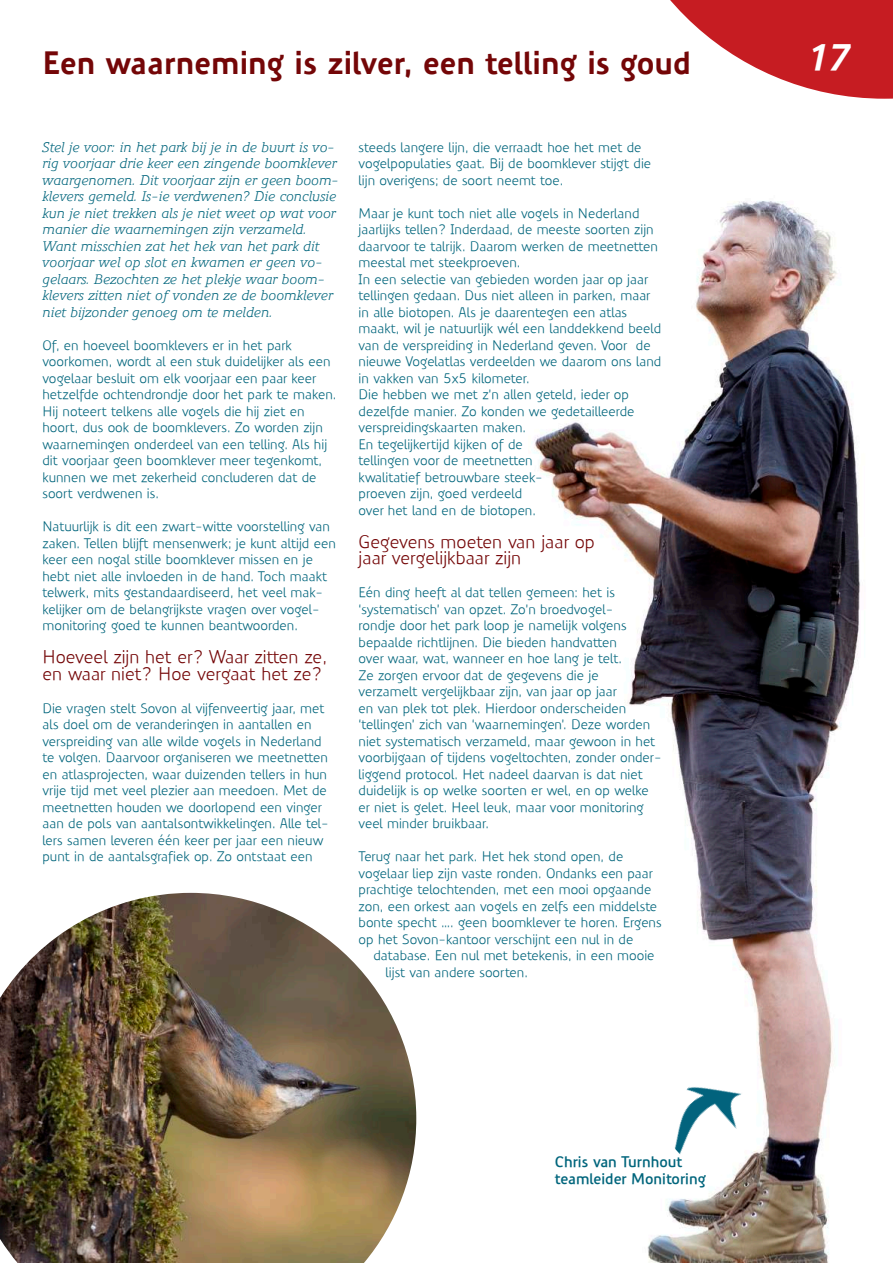
<style>
.page{position:relative;width:893px;height:1263px;background:#fff}
.page>*{position:absolute;margin:0;border:0;box-sizing:border-box;transform-origin:0 0}
.t1{font:italic 700 36px "Precious Sans";color:#fff}
.t2{font:700 31.5px "Precious Sans";color:#740607}
.t3{font:18px/16.5px "Precious Sans";color:#740607}
.t4{font:600 15px/16.5px "Precious Sans";color:#00657c}
.t5{font:13.5px/16.5px "Precious Sans";color:#00657c}
.t6{font:italic 13.5px/16.5px "Precious Serif";color:#00657c}
</style>
<div class="page">
<hr style="left:0;top:776px;width:1px;height:487px;background:#ffec96">
<img style="left:0;top:893px;width:416px;height:370px">
<img style="left:533px;top:201px;width:327px;height:1062px">
<img style="left:651px;top:1063px;width:107px;height:105px">
<svg style="left:670px;top:0;width:223px;height:99px"></svg>
<h2 class="t2" style="left:43px;top:43px;width:650px">Een waarneming is zilver, een telling is goud</h2>
<p class="t6" style="left:43px;top:139px;width:298px">Stel je voor: in het park bij je in de buurt is vo&shy;rig voorjaar drie keer een zingende boomklever waargenomen. Dit voorjaar zijn er geen boom&shy;klevers gemeld. Is- ie verdwenen? Die conclusie kun je niet trekken als je niet weet op wat voor manier die waarnemingen zijn verzameld.<br>Want misschien zat het hek van het park dit voorjaar wel op slot en kwamen er geen vo&shy;gelaars. Bezochten ze het plekje waar boom&shy;klevers zitten niet of vonden ze de boomklever niet bijzonder genoeg om te melden.</p>
<p class="t5" style="left:43px;top:337px;width:295px">Of, en hoeveel boomklevers er in het park voorkomen, wordt al een stuk duidelijker als een vogelaar besluit om elk voorjaar een paar keer hetzelfde ochtendrondje door het park te maken.<br>Hij noteert telkens alle vogels die hij ziet en hoort, dus ook de boomklevers. Zo worden zijn waarnemingen onderdeel van een telling. Als hij dit voorjaar geen boomklever meer tegenkomt, kunnen we met zekerheid concluderen dat de soort verdwenen is.</p>
<p class="t5" style="left:43px;top:518px;width:295px">Natuurlijk is dit een zwart-witte voorstelling van zaken. Tellen blijft mensenwerk; je kunt altijd een keer een nogal stille boomklever missen en je hebt niet alle invloeden in de hand. Toch maakt telwerk, mits gestandaardiseerd, het veel mak&shy;kelijker om de belangrijkste vragen over vogel&shy;monitoring goed te kunnen beantwoorden.</p>
<h3 class="t3" style="left:43px;top:649px;width:286px">Hoeveel zijn het er? Waar zitten ze, en waar niet? Hoe vergaat het ze?</h3>
<p class="t5" style="left:43px;top:700px;width:288px">Die vragen stelt Sovon al vijfenveertig jaar, met als doel om de veranderingen in aantallen en verspreiding van alle wilde vogels in Nederland te volgen. Daarvoor organiseren we meetnetten en atlasprojecten, waar duizenden tellers in hun vrije tijd met veel plezier aan meedoen. Met de meetnetten houden we doorlopend een vinger aan de pols van aantalsontwikkelingen. Alle tel&shy;lers samen leveren één keer per jaar een nieuw punt in de aantalsgrafiek op. Zo ontstaat een</p>
<p class="t5" style="left:359px;top:139px;width:294px">steeds langere lijn, die verraadt hoe het met de vogelpopulaties gaat. Bij de boomklever stijgt die lijn overigens; de soort neemt toe.</p>
<p class="t5" style="left:359px;top:205px;width:304px">Maar je kunt toch niet alle vogels in Nederland jaarlijks tellen? Inderdaad, de meeste soorten zijn daarvoor te talrijk. Daarom werken de meetnetten meestal met steekproeven.<br>In een selectie van gebieden worden jaar op jaar tellingen gedaan. Dus niet alleen in parken, maar in alle biotopen. Als je daarentegen een atlas maakt, wil je natuurlijk wél een landdekkend beeld van de verspreiding in Nederland geven. Voor de nieuwe Vogelatlas verdeelden we daarom ons land in vakken van 5x5 kilometer.<br>Die hebben we met z’n allen geteld, ieder op dezelfde manier. Zo konden we gedetailleerde verspreidingskaarten maken.<br>En tegelijkertijd kijken of de<br>tellingen voor de meetnetten<br>kwalitatief betrouwbare steek-<br>proeven zijn, goed verdeeld<br>over het land en de biotopen.</p>
<h3 class="t3" style="left:359px;top:533px;width:238px">Gegevens moeten van jaar op jaar vergelijkbaar zijn</h3>
<p class="t5" style="left:359px;top:584px;width:304px">Eén ding heeft al dat tellen gemeen: het is ‘systematisch’ van opzet. Zo’n broedvogel-<br>rondje door het park loop je namelijk volgens bepaalde richtlijnen. Die bieden handvatten<br>over waar, wat, wanneer en hoe lang je telt.<br>Ze zorgen ervoor dat de gegevens die je<br>verzamelt vergelijkbaar zijn, van jaar op jaar<br>en van plek tot plek. Hierdoor onderscheiden ‘tellingen’ zich van ‘waarnemingen’. Deze worden niet systematisch verzameld, maar gewoon in het voorbijgaan of tijdens vogeltochten, zonder onder&shy;liggend protocol. Het nadeel daarvan is dat niet duidelijk is op welke soorten er wel, en op welke er niet is gelet. Heel leuk, maar voor monitoring veel minder bruikbaar.</p>
<p class="t5" style="left:359px;top:848px;width:304px">Terug naar het park. Het hek stond open, de vogelaar liep zijn vaste ronden. Ondanks een paar prachtige telochtenden, met een mooi opgaande zon, een orkest aan vogels en zelfs een middelste bonte specht …. geen boomklever te horen. Ergens op het Sovon-kantoor verschijnt een nul in de</p>
<p class="t5" style="left:386px;top:947px;width:270px;text-indent:-12px">database. Een nul met betekenis, in een mooie lijst van andere soorten.</p>
<p class="t4" style="left:555px;top:1154px;width:153px">Chris van Turnhout teamleider Monitoring</p>
<h1 class="t1" style="left:808px;top:34px;width:44px">17</h1>
</div>
